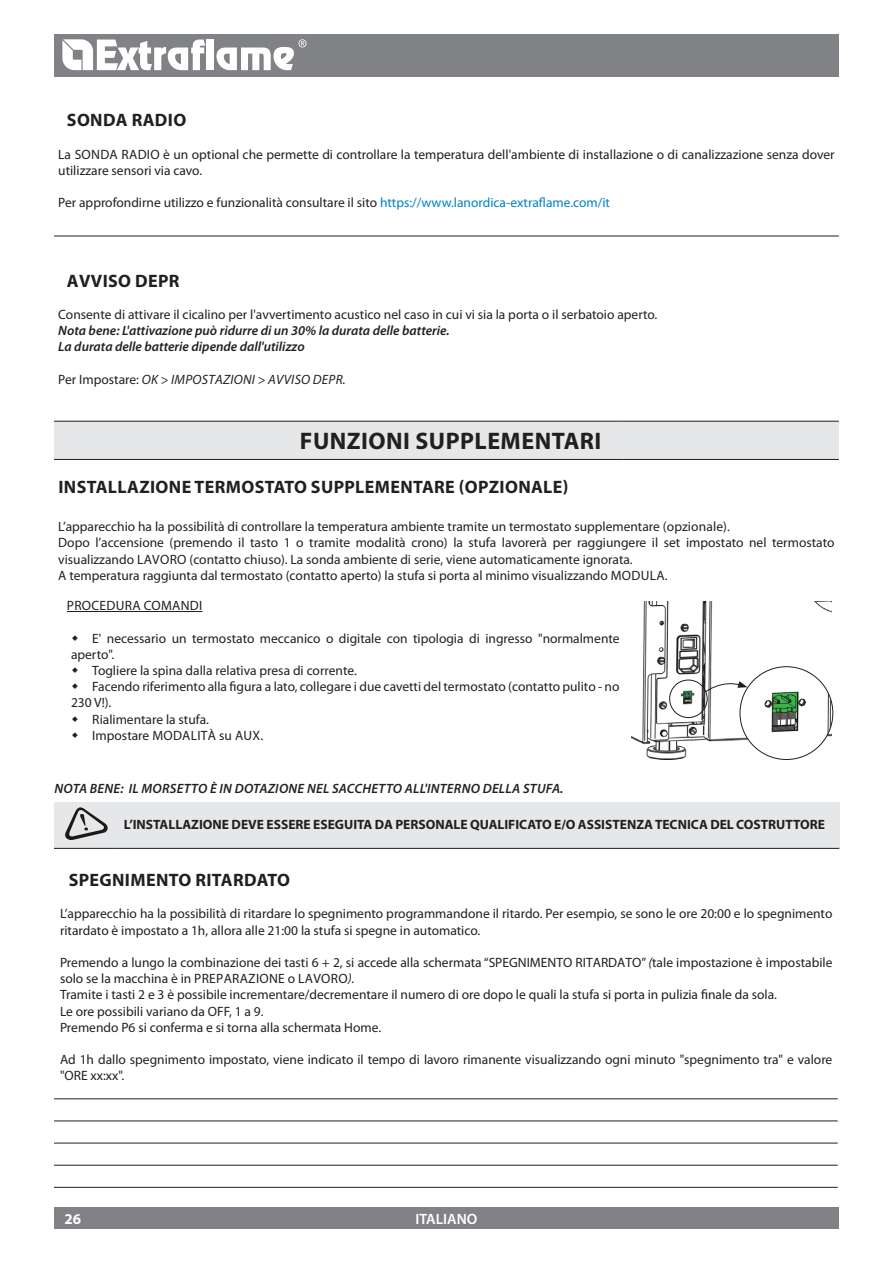
<style>
.page{position:relative;width:893px;height:1263px;background:#fff}
.page>*{position:absolute;margin:0;border:0;box-sizing:border-box;transform-origin:0 0}
.t1{font:700 24px "Myriad Pro";letter-spacing:.02em;color:#231f20}
.t2{font:700 18px "Myriad Pro";letter-spacing:.02em;color:#231f20}
.t3{font:600 15px "Myriad Pro";color:#fff}
.t4{font:700 15px "Myriad Pro";color:#fff}
.t5{font:13.5px/16.2px "Myriad Pro";color:#231f20}
.t6{font:italic 600 13.5px/16.2px "Myriad Pro";color:#231f20}
.t7{font:700 13.5px "Myriad Pro";color:#231f20}
.t8{font:italic 600 13.5px "Myriad Pro";letter-spacing:.02em;color:#231f20}
.t9{font:italic 13.5px "Myriad Pro";letter-spacing:.02em;color:#231f20}
.s1{color:#0081c8}
.s2{font-style:normal}
.s3{font-style:italic}
</style>
<div class="page">
<hr style="left:54px;top:1098px;width:784px;height:1px;background:#231f20">
<hr style="left:54px;top:1121px;width:784px;height:1px;background:#231f20">
<hr style="left:54px;top:1143px;width:784px;height:1px;background:#231f20">
<hr style="left:54px;top:1165px;width:784px;height:1px;background:#231f20">
<hr style="left:54px;top:1187px;width:784px;height:1px;background:#231f20">
<div style="left:54px;top:34px;width:785px;height:43px;background:#808285"></div>
<div style="left:54px;top:1208px;width:785px;height:21px;background:#808285"></div>
<svg style="left:62px;top:39px;width:143px;height:31px"></svg>
<div style="left:207px;top:40px;width:7px;height:30px;background:#fff"></div>
<svg style="left:216px;top:39px;width:90px;height:31px"></svg>
<div style="left:54px;top:801px;width:785px;height:47px;background:#e6e7e9"></div>
<hr style="left:54px;top:848px;width:64px;height:1px;background:#231f20">
<hr style="left:118px;top:848px;width:721px;height:1px;background:#231f20">
<svg style="left:65px;top:807px;width:43px;height:33px"></svg>
<div style="left:54px;top:421px;width:785px;height:38px;background:#e6e7e9"></div>
<hr style="left:54px;top:421px;width:570px;height:1px;background:#231f20">
<hr style="left:624px;top:421px;width:215px;height:1px;background:#231f20">
<hr style="left:54px;top:459px;width:570px;height:1px;background:#231f20">
<hr style="left:624px;top:459px;width:215px;height:1px;background:#231f20">
<hr style="left:67px;top:611px;width:135px;height:1px;background:#231f20">
<img style="left:631px;top:601px;width:200px;height:159px">
<hr style="left:54px;top:236px;width:785px;height:1px;background:#231f20">
<img style="left:740px;top:667px;width:93px;height:92px;border-radius:46px">
<div style="left:669px;top:680px;width:38px;height:38px;border:1px solid #231f20;border-radius:50%"></div>
<svg style="left:705px;top:679px;width:42px;height:13px"></svg>
<h2 class="t2" style="left:67px;top:108px;width:13px">SONDA</h2>
<h2 class="t2" style="left:132px;top:108px;width:12px">RADIO</h2>
<p class="t5" style="left:58px;top:146px;width:778px">La SONDA RADIO è un optional che permette di controllare la temperatura dell'ambiente di installazione o di canalizzazione senza dover utilizzare sensori via cavo.</p>
<p class="t5" style="left:58px;top:194px;width:553px">Per approfondirne utilizzo e funzionalità consultare il sito <span class="s1">https://www.lanordica-extraflame.com/it</span></p>
<h2 class="t2" style="left:67px;top:269px;width:12px">AVVISO</h2>
<h2 class="t2" style="left:135px;top:269px;width:12px">DEPR</h2>
<p class="t5" style="left:58px;top:306px;width:601px">Consente di attivare il cicalino per l'avvertimento acustico nel caso in cui vi sia la porta o il serbatoio aperto.</p>
<p class="t6" style="left:58px;top:322px;width:393px">Nota bene: L'attivazione può ridurre di un 30% la durata delle batterie.<br>La durata delle batterie dipende dall'utilizzo</p>
<p class="t9" style="left:58px;top:371px;width:289px"><span class="s2">Per Impostare:</span> OK &gt; IMPOSTAZIONI &gt; AVVISO DEPR.</p>
<h1 class="t1" style="left:300px;top:426px;width:303px">FUNZIONI SUPPLEMENTARI</h1>
<h2 class="t2" style="left:58px;top:476px;width:49px">INS TALLAZIONE</h2>
<h2 class="t2" style="left:195px;top:476px;width:375px">TERMOSTATO SUPPLEMENTARE (OPZIONALE)</h2>
<p class="t5" style="left:58px;top:518px;width:778px">L’apparecchio ha la possibilità di controllare la temperatura ambiente tramite un termostato supplementare (opzionale).<br>Dopo l’accensione (premendo il tasto 1 o tramite modalità crono) la stufa lavorerà per raggiungere il set impostato nel termostato visualizzando Lavo</p>
<p class="t5" style="left:58px;top:551px;width:576px;text-indent:111px">ro (contatto chiuso). La sonda ambiente di serie, viene automaticamente ignorata.<br>A temperatura raggiunta dal termostato (contatto aperto) la stufa si porta al minimo visualizzando modula</p>
<p class="t5" style="left:665px;top:567px;width:4px">.</p>
<p class="t5" style="left:67px;top:597px;width:25px">Procedu</p>
<p class="t5" style="left:125px;top:597px;width:29px">ra comandi</p>
<p class="t5" style="left:92px;top:630px;width:529px">E' necessario un termostato meccanico o digitale con tipologia di ingresso "normalmente</p>
<p class="t5" style="left:71px;top:646px;width:45px">aperto".</p>
<p class="t5" style="left:92px;top:662px;width:266px">Togliere la spina dalla relativa presa di corrente.</p>
<p class="t5" style="left:92px;top:678px;width:529px">Facendo riferimento alla figura a lato, collegare i due cavetti del termostato (contatto pulito - no</p>
<p class="t5" style="left:71px;top:694px;width:42px">230 V!).</p>
<p class="t5" style="left:92px;top:711px;width:118px">Rialimentare la stufa.</p>
<p class="t5" style="left:92px;top:727px;width:80px">Impostare Modalit</p>
<p class="t5" style="left:208px;top:727px;width:57px">à su AUX.</p>
<p class="t8" style="left:55px;top:780px;width:229px">Nota bene: Il morsetto è in dotazione</p>
<p class="t8" style="left:307px;top:780px;width:149px">nel sacchetto all'in terno</p>
<p class="t8" style="left:483px;top:780px;width:82px">della stufa.</p>
<p class="t7" style="left:124px;top:816px;width:703px">L’INSTALLAZIONE DEVE ESSERE ESEGUITA DA PERSONALE QUALIF ICATO E/O ASSISTENZA TECNICA DEL COSTRUTTORE</p>
<h2 class="t2" style="left:69px;top:868px;width:12px">SPEGNIMEN</h2>
<h2 class="t2" style="left:169px;top:868px;width:65px">TO RI TARDA</h2>
<h2 class="t2" style="left:267px;top:868px;width:23px">TO</h2>
<p class="t5" style="left:60px;top:905px;width:774px">L’apparecchio ha la possibilità di ritardare lo spegnimento programmandone il ritardo. Per esempio, se sono le ore 20:00 e lo spegnimento ritardato è impostato a 1h, allora alle 21:00 la stufa si spegne in automatico.</p>
<p class="t5" style="left:60px;top:954px;width:774px">Premendo a lungo la combinazione dei tasti 6 + 2, si accede alla schermata “SPEGNIMENTO RITARDATO” <span class="s3">(</span>tale impostazione è impostabile solo se la macchina è in preparazione</p>
<p class="t5" style="left:60px;top:970px;width:719px;text-indent:271px">ro<span class="s3">).<br></span>Tramite i tasti 2 e 3 è possibile incrementare/decrementare il numero di ore dopo le quali la stufa si porta in pulizia finale da sola.<br>Le ore possibili variano da OFF, 1 a 9.<br>Premendo P6 si conferma e si torna alla schermata Home.</p>
<p class="t5" style="left:60px;top:1051px;width:774px">Ad 1h dallo spegnimento impostato, viene indicato il tempo di lavoro rimanente visualizzando ogni minuto "spegnimento tra" e valore "ORE xx:xx".</p>
<p class="t5" style="left:288px;top:970px;width:20px">o lavo</p>
<p class="t4" style="left:65px;top:1209px;width:18px">26</p>
<p class="t3" style="left:416px;top:1209px;width:63px">ITALIANO</p>
</div>
